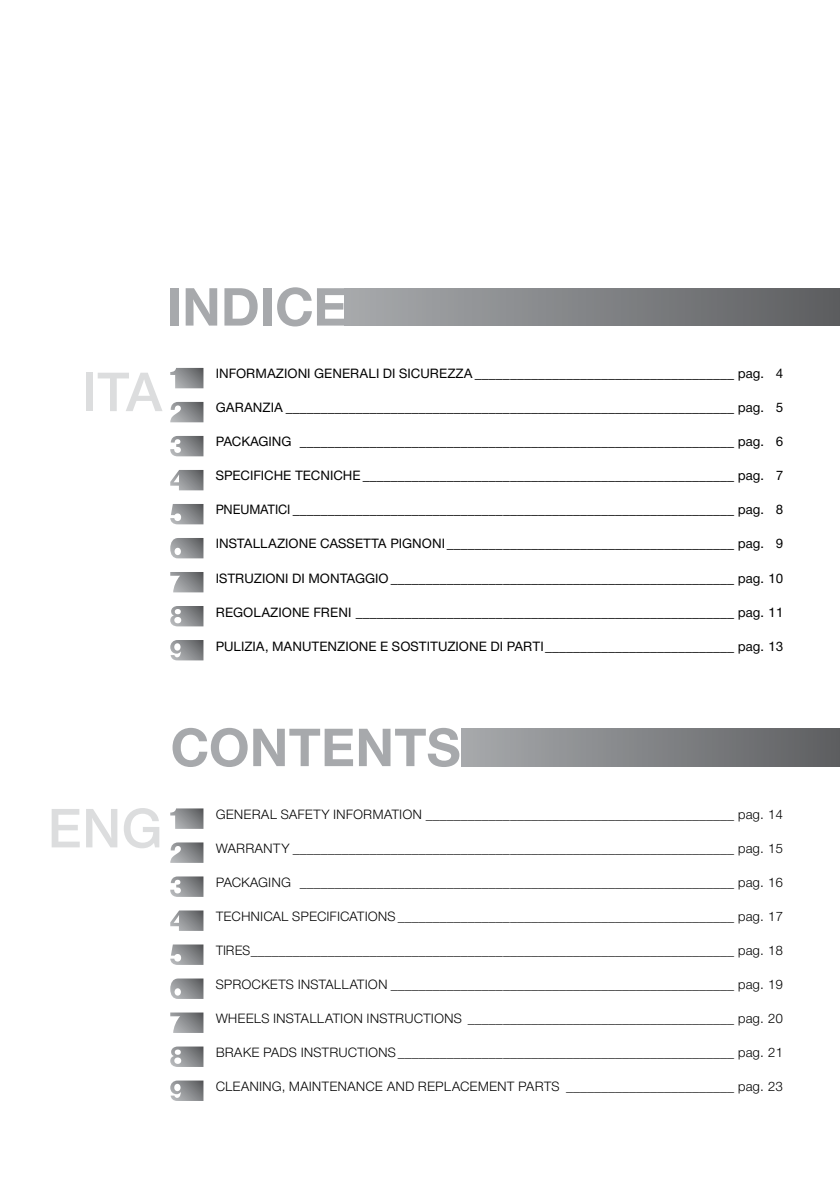
<style>
.page{position:relative;width:840px;height:1191px;background:#fff}
.page>*{position:absolute;margin:0;border:0;box-sizing:border-box;transform-origin:0 0}
.t1{font:57.6px "Nimbus San Nov Sem Bol";color:#dcddde}
.t2{font:700 56px "Nimbus San Nov";color:#a7a9ac}
.t3{font:500 14px "Nimbus San Nov";color:#000}
.t4{font:14px "Nimbus San Nov";color:#000}
.t5{font:14px "Nimbus San Nov";color:#000;scale:.96 1}
.t6{font:500 14px "Nimbus San Nov";color:#000;scale:.96 1}
</style>
<div class="page">
<div style="left:345px;top:288px;width:494px;height:37px;background:linear-gradient(to right,#a7a9ac,#5d5e60)"></div>
<svg style="left:170px;top:368px;width:33px;height:20px"></svg>
<svg style="left:170px;top:402px;width:33px;height:20px"></svg>
<svg style="left:170px;top:436px;width:33px;height:20px"></svg>
<svg style="left:170px;top:470px;width:33px;height:20px"></svg>
<svg style="left:170px;top:504px;width:33px;height:20px"></svg>
<svg style="left:170px;top:538px;width:33px;height:20px"></svg>
<svg style="left:170px;top:572px;width:33px;height:20px"></svg>
<svg style="left:170px;top:606px;width:33px;height:20px"></svg>
<svg style="left:170px;top:640px;width:33px;height:20px"></svg>
<svg style="left:170px;top:808px;width:33px;height:21px"></svg>
<svg style="left:170px;top:842px;width:33px;height:21px"></svg>
<svg style="left:170px;top:876px;width:33px;height:21px"></svg>
<svg style="left:170px;top:910px;width:33px;height:21px"></svg>
<svg style="left:170px;top:944px;width:33px;height:21px"></svg>
<svg style="left:170px;top:978px;width:33px;height:21px"></svg>
<svg style="left:170px;top:1012px;width:33px;height:21px"></svg>
<svg style="left:170px;top:1046px;width:33px;height:21px"></svg>
<svg style="left:170px;top:1080px;width:33px;height:21px"></svg>
<div style="left:461px;top:728px;width:378px;height:38px;background:linear-gradient(to right,#a7a9ac,#5e5f61)"></div>
<h2 class="t2" style="left:166px;top:274px;width:182px">INDICE</h2>
<h1 class="t1" style="left:82px;top:358px;width:82px">ITA</h1>
<p class="t3" style="left:215px;top:365px;width:568px">INFORMAZIONI GENERALI DI SICUREZZA _____________________________________ pag. 4</p>
<p class="t3" style="left:215px;top:399px;width:568px">GARANZIA ________________________________________________________________ pag. 5</p>
<p class="t3" style="left:215px;top:433px;width:568px">PACKAGING ______________________________________________________________ pag. 6</p>
<p class="t3" style="left:215px;top:467px;width:568px">SPECIFICHE TECNICHE _____________________________________________________ pag. 7</p>
<p class="t6" style="left:215px;top:501px;width:592px">PNEUMATICI _______________________________________________________________ pag. 8</p>
<p class="t3" style="left:215px;top:535px;width:568px">INSTALLAZIONE CASSETTA PIGNONI _________________________________________ pag. 9</p>
<p class="t3" style="left:215px;top:569px;width:568px">ISTRUZIONI DI MONTAGGIO _________________________________________________ pag. 10</p>
<p class="t3" style="left:215px;top:603px;width:568px">REGOLAZIONE FRENI ______________________________________________________ pag. 11</p>
<p class="t3" style="left:215px;top:637px;width:568px">PULIZIA, MANUTENZIONE E SOSTITUZIONE DI PARTI___________________________ pag. 13</p>
<h2 class="t2" style="left:170px;top:714px;width:292px">CONTENTS</h2>
<h1 class="t1" style="left:48px;top:794px;width:116px">en g</h1>
<p class="t4" style="left:215px;top:806px;width:568px">GENERAL SAFETY INFORMATION ____________________________________________ pag. 14</p>
<p class="t4" style="left:215px;top:840px;width:568px">WARRANTY _______________________________________________________________ pag. 15</p>
<p class="t4" style="left:215px;top:874px;width:568px">PACKAGING ______________________________________________________________ pag. 16</p>
<p class="t4" style="left:215px;top:908px;width:568px">TECHNICAL SPECIFICATIONS ________________________________________________ pag. 17</p>
<p class="t5" style="left:215px;top:942px;width:592px">TIRES_____________________________________________________________________ pag. 18</p>
<p class="t4" style="left:215px;top:976px;width:568px">SPROCKETS INSTALLATION _________________________________________________ pag. 19</p>
<p class="t4" style="left:215px;top:1010px;width:568px">WHEELS INSTALLATION INSTRUCTIONS ______________________________________ pag. 20</p>
<p class="t4" style="left:215px;top:1044px;width:568px">BRAKE PADS INSTRUCTIONS________________________________________________ pag. 21</p>
<p class="t4" style="left:215px;top:1078px;width:568px">CLEANING, MAINTENANCE AND REPLACEMENT PARTS ________________________ pag. 23</p>
</div>
